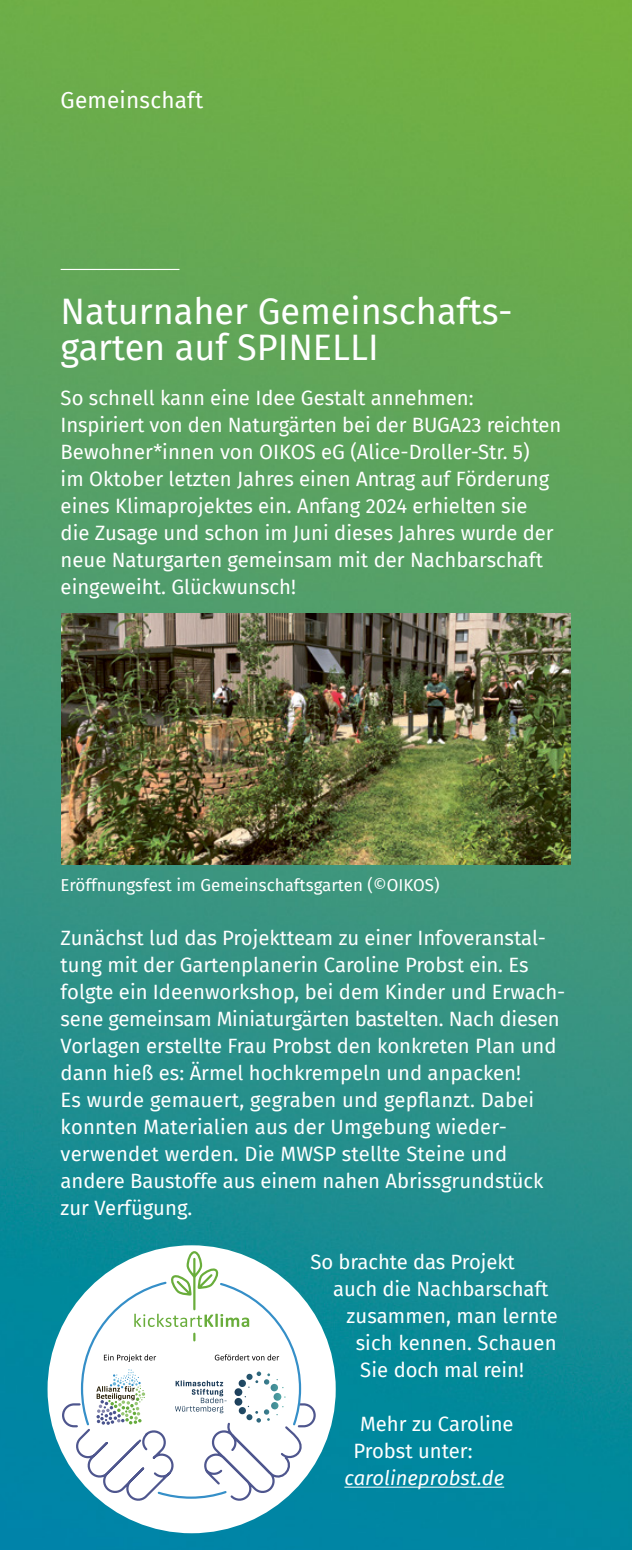
<style>
.page{position:relative;width:632px;height:1550px;background:#fff}
.page>*{position:absolute;margin:0;border:0;box-sizing:border-box;transform-origin:0 0}
.t1{font:36px "Fira Sans";color:#fff}
.t2{font:22.5px "Fira Sans";letter-spacing:.01em;color:#fff}
.Fließtext_SPIN{font:20.25px/27px "Fira Sans";color:#fff}
.Fließtext_SPIN-2{font:italic 20.25px "Fira Sans";color:#fff}
.t3{font:16.88px "Fira Sans";color:#fff}
</style>
<div class="page">
<img style="left:0;top:0;width:631px;height:1550px">
<hr style="left:344px;top:1487px;width:160px;height:1px;background:#fff">
<hr style="left:61px;top:269px;width:118px;height:1px;background:#fff">
<img style="left:61px;top:613px;width:509px;height:251px">
<div style="left:48px;top:1245px;width:287px;height:288px;background:#fff;border-radius:50%"></div>
<svg style="left:171px;top:1251px;width:48px;height:29px"></svg>
<svg style="left:61px;top:1403px;width:256px;height:101px"></svg>
<svg style="left:80px;top:1280px;width:222px;height:220px"></svg>
<p class="t2" style="left:61px;top:83px;width:144px">Gemeinschaft</p>
<p class="t1" style="left:61px;top:284px;width:453px">Naturnaher Gemeinschafts-</p>
<p class="t1" style="left:61px;top:320px;width:319px">garten auf SPINELLI</p>
<p class="Fließtext_SPIN" style="left:61px;top:384px;width:502px">So schnell kann eine Idee Gestalt annehmen:<br>Inspiriert von den Naturgärten bei der BUGA23 reichten Bewohner*innen von OIKOS eG (Alice-Droller-Str. 5)<br>im Oktober letzten Jahres einen Antrag auf Förderung eines Klimaprojektes ein. Anfang 2024 erhielten sie die Zusage und schon im Juni dieses Jahres wurde der neue Naturgarten gemeinsam mit der Nachbarschaft eingeweiht. Glückwunsch!</p>
<p class="t3" style="left:61px;top:872px;width:380px">Eröffnungsfest im Gemeinschaftsgarten (©OIKOS)</p>
<p class="Fließtext_SPIN" style="left:61px;top:924px;width:506px">Zunächst lud das Projektteam zu einer Infoveranstal&shy;tung mit der Gartenplanerin Caroline Probst ein. Es folgte ein Ideenworkshop, bei dem Kinder und Erwach&shy;sene gemeinsam Miniaturgärten bastelten. Nach diesen Vorlagen erstellte Frau Probst den konkreten Plan und dann hieß es: Ärmel hochkrempeln und anpacken!</p>
<p class="Fließtext_SPIN" style="left:61px;top:1086px;width:484px">Es wurde gemauert, gegraben und gepflanzt. Dabei konnten Materialien aus der Umgebung wieder&shy;verwendet werden. Die MWSP stellte Steine und andere Baustoffe aus einem nahen Abrissgrundstück zur Verfügung.</p>
<p class="Fließtext_SPIN" style="left:310px;top:1248px;width:206px">So brachte das Projekt</p>
<p class="Fließtext_SPIN" style="left:333px;top:1275px;width:217px">auch die Nachbarschaft</p>
<p class="Fließtext_SPIN" style="left:346px;top:1302px;width:213px">zusammen, man lernte</p>
<p class="Fließtext_SPIN" style="left:355px;top:1329px;width:202px">sich kennen. Schauen</p>
<p class="Fließtext_SPIN" style="left:360px;top:1356px;width:165px">Sie doch mal rein!</p>
<p class="Fließtext_SPIN" style="left:360px;top:1410px;width:155px">Mehr zu Caroline</p>
<p class="Fließtext_SPIN" style="left:353px;top:1437px;width:121px">Probst unter:</p>
<p class="Fließtext_SPIN-2" style="left:344px;top:1463px;width:161px">carolineprobst.de</p>
</div>
